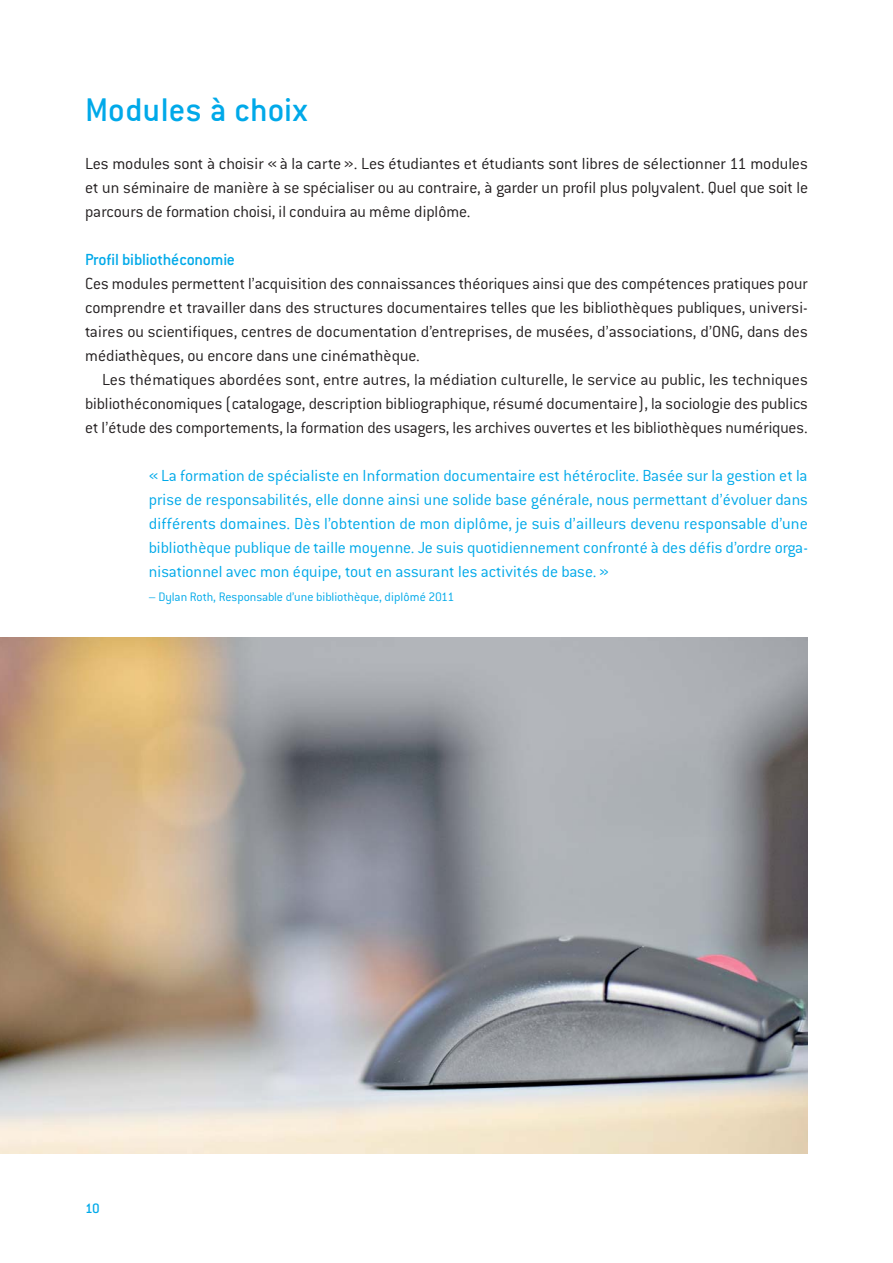
<style>
.page{position:relative;width:893px;height:1263px;background:#fff}
.page>*{position:absolute;margin:0;border:0;box-sizing:border-box;transform-origin:0 0}
.t1{font:500 36px "Conduit ITC";letter-spacing:.005em;color:#00a9e9}
.t2{font:300 17.7px/24px "Conduit ITC";letter-spacing:-.005em;color:#231f20;text-align:justify}
.t3{font:300 17.7px/24px "Conduit ITC";letter-spacing:-.005em;color:#00a9e9;text-align:justify}
.t4{font:500 17.7px "Conduit ITC";letter-spacing:-.015em;color:#00a9e9}
.t5{font:500 15px "Conduit ITC";color:#00a9e9}
.t6{font:300 13.5px "Conduit ITC";letter-spacing:-.005em;color:#00a9e9}
</style>
<div class="page">
<img style="left:0;top:637px;width:808px;height:516px">
<h1 class="t1" style="left:85px;top:95px;width:224px">Modules à choix</h1>
<p class="t2" style="left:85px;top:153px;width:725px">Les modules sont à choisir « à la carte ». Les étudiantes et étudiants sont libres de sélectionner 11 modules et un séminaire de manière à se spécialiser ou au contraire, à garder un profil plus polyvalent. Quel que soit le parcours de formation choisi, il conduira au même diplôme.</p>
<p class="t4" style="left:85px;top:252px;width:152px">Profil bibliothéconomie</p>
<p class="t2" style="left:85px;top:273px;width:724px">Ces modules permettent l’acquisition des connaissances théoriques ainsi que des compétences pratiques pour comprendre et travailler dans des structures documentaires telles que les bibliothèques publiques, universi&shy;taires ou scientifiques, centres de documentation d’entreprises, de musées, d’associations, d’ONG, dans des médiathèques, ou encore dans une cinémathèque.</p>
<p class="t2" style="left:85px;top:369px;width:724px;text-indent:17px">Les thématiques abordées sont, entre autres, la médiation culturelle, le service au public, les techniques bibliothéconomiques (catalogage, description bibliographique, résumé documentaire), la sociologie des publics et l’étude des comportements, la formation des usagers, les archives ouvertes et les bibliothèques numériques.</p>
<p class="t3" style="left:149px;top:465px;width:661px">« La formation de spécialiste en Information documentaire est hétéroclite. Basée sur la gestion et la prise de responsabilités, elle donne ainsi une solide base générale, nous permettant d’évoluer dans différents domaines. Dès l’obtention de mon diplôme, je suis d’ailleurs devenu responsable d’une bibliothèque publique de taille moyenne. Je suis quotidiennement confronté à des défis d’ordre orga&shy;nisationnel avec mon équipe, tout en assurant les activités de base. »</p>
<p class="t6" style="left:149px;top:591px;width:307px">– Dylan Roth, Responsable d’une bibliothèque, diplômé 2011</p>
<p class="t5" style="left:85px;top:1202px;width:16px">10</p>
</div>
